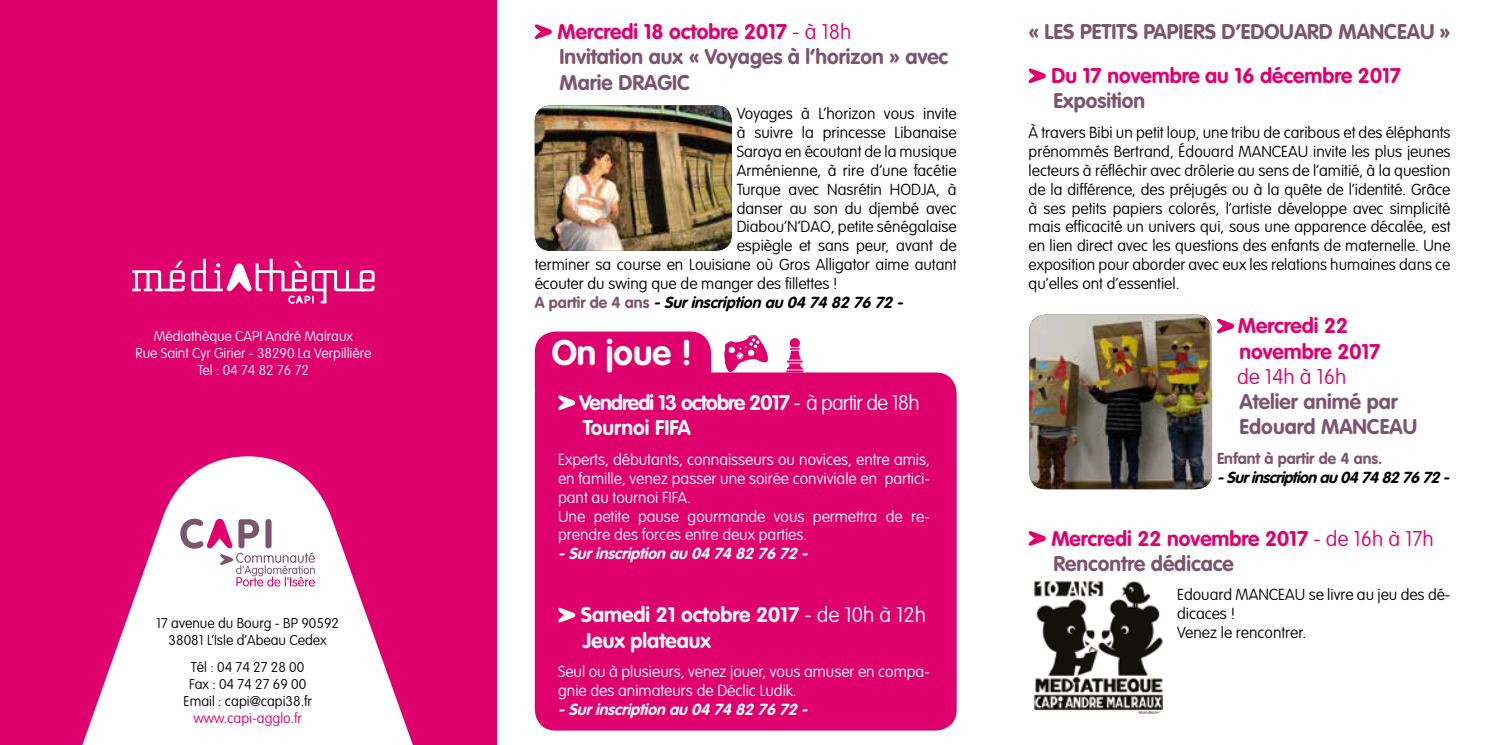
<style>
.page{position:relative;width:1489px;height:745px;background:#fff}
.page>*{position:absolute;margin:0;border:0;box-sizing:border-box;transform-origin:0 0}
.t1{font:700 35px "VAG Rounded";color:#fff}
.t2{font:700 21px/25.2px "VAG Rounded";color:#7d546e}
.t3{font:700 21px/25.2px "VAG Rounded";color:#e0006d}
.t4{font:700 21px/25.2px "VAG Rounded";letter-spacing:-.04em;color:#fff}
.t5{font:700 21px/25.2px "VAG Rounded";color:#fff}
.t6{font:100 21px "VAG Rounded";color:#e0006d}
.t7{font:100 15.75px/18.9px "VAG Rounded";color:#000;text-align:justify}
.t8{font:100 15.75px/18.9px "VAG Rounded";color:#fff}
.t9{font:italic 700 15.75px "VAG Rounded";color:#000}
.t10{font:italic 700 15.75px "VAG Rounded";color:#fff}
.t11{font:700 15.75px "VAG Rounded";color:#7d546e}
.t12{font:100 14px/16.8px "VAG Rounded";color:#000;text-align:center}
.t13{font:100 14px/16.8px "VAG Rounded";color:#fff;text-align:center}
.t14{font:100 14px "VAG Rounded";color:#e0006d}
.s1{color:#e0006d}
.s2{font-weight:100;color:#e0006d}
.s3{font-style:normal;color:#7d546e}
.s4{font-weight:100}
.s5{color:#7d546e}
</style>
<div class="page">
<svg style="left:1028px;top:68px;width:17px;height:15px"></svg>
<svg style="left:1217px;top:318px;width:16px;height:15px"></svg>
<svg style="left:1028px;top:531px;width:17px;height:14px"></svg>
<div style="left:0;top:0;width:496px;height:744px;background:#e0006d"></div>
<svg style="left:82px;top:456px;width:331px;height:288px;fill:#fff"></svg>
<svg style="left:180px;top:518px;width:135px;height:68px;background:#e9d4df"></svg>
<svg style="left:191px;top:258px;width:183px;height:45px"></svg>
<svg style="left:132px;top:261px;width:53px;height:30px"></svg>
<div style="left:535px;top:372px;width:421px;height:358px;background:#e0006d;border-radius:21px"></div>
<div style="left:535px;top:331px;width:176px;height:77px;background:#e0006d;border-radius:21px"></div>
<svg style="left:535px;top:24px;width:17px;height:15px"></svg>
<img style="left:535px;top:105px;width:196px;height:146px">
<svg style="left:558px;top:395px;width:17px;height:15px"></svg>
<svg style="left:558px;top:607px;width:17px;height:15px"></svg>
<svg style="left:786px;top:338px;width:17px;height:34px"></svg>
<svg style="left:724px;top:335px;width:44px;height:37px"></svg>
<img style="left:1033px;top:581px;width:130px;height:133px">
<img style="left:1029px;top:314px;width:182px;height:175px">
<p class="t13" style="left:135px;top:328px;width:237px">Médiathèque CAPI André Malraux<br>Rue Saint Cyr Girier - 38290 La Verpillière<br>Tel : 04 74 82 76 72</p>
<p class="t12" style="left:156px;top:614px;width:184px">17 avenue du Bourg - BP 90592<br>38081 L’Isle d’Abeau Cedex</p>
<p class="t12" style="left:183px;top:658px;width:130px">Tél : 04 74 27 28 00<br>Fax : 04 74 27 69 00<br>Email : capi@capi38.fr</p>
<p class="t14" style="left:193px;top:709px;width:110px">www.capi-agglo.fr</p>
<h2 class="t2" style="left:557px;top:19px;width:392px"><span class="s1">Mercredi 18 octobre 2017</span> <span class="s2">- à 18h<br></span>Invitation aux « Voyages à l’horizon » avec<br>Marie DRAGIC</h2>
<p class="t7" style="left:736px;top:104px;width:221px">Voyages à L’horizon vous invite</p>
<p class="t7" style="left:736px;top:123px;width:221px">à suivre la princesse Libanaise</p>
<p class="t7" style="left:736px;top:142px;width:221px">Saraya en écoutant de la musique</p>
<p class="t7" style="left:736px;top:160px;width:221px">Arménienne, à rire d’une facétie</p>
<p class="t7" style="left:736px;top:179px;width:221px">Turque avec Nasrétin HODJA, à</p>
<p class="t7" style="left:736px;top:198px;width:221px">danser au son du djembé avec</p>
<p class="t7" style="left:736px;top:217px;width:221px">Diabou’N’DAO, petite sénégalaise</p>
<p class="t7" style="left:736px;top:236px;width:221px">espiègle et sans peur, avant de</p>
<p class="t7" style="left:535px;top:255px;width:423px">terminer sa course en Louisiane où Gros Alligator aime autant</p>
<p class="t7" style="left:535px;top:274px;width:304px">écouter du swing que de manger des fillettes !</p>
<p class="t9" style="left:535px;top:293px;width:373px"><span class="s3">A p a r t i r d e 4 a n s</span> -Surinscription au 04 74 82 76 72 -</p>
<h1 class="t1" style="left:551px;top:332px;width:142px">On joue !</h1>
<h2 class="t4" style="left:579px;top:389px;width:342px">Vendredi 13 octobre 2017 <span class="s4">- à partir de 18h<br></span>Tournoi FIFA</h2>
<p class="t8" style="left:558px;top:449px;width:373px">Experts, débutants, connaisseurs ou novices, entre amis, en famille, venez passer une soirée conviviale en partici&shy;pant au tournoi FIFA.<br>Une petite pause gourmande vous permettra de re&shy;prendre des forces entre deux parties.</p>
<p class="t10" style="left:558px;top:544px;width:255px">-Surinscription au 04 74 82 76 72 -</p>
<h2 class="t5" style="left:581px;top:602px;width:346px">Samedi 21 octobre 2017 <span class="s4">- de 10h à 12h<br></span>Jeux plateaux</h2>
<p class="t8" style="left:558px;top:661px;width:373px">Seul ou à plusieurs, venez jouer, vous amuser en compa&shy;gnie des animateurs de Déclic Ludik.</p>
<p class="t10" style="left:558px;top:699px;width:255px">-Surinscription au 04 74 82 76 72 -</p>
<h2 class="t2" style="left:1028px;top:19px;width:423px">« LES PETITS PAPIERS D’EDOUARD MANCEAU »</h2>
<h2 class="t3" style="left:1051px;top:63px;width:351px">Du 17 novembre au 16 décembre 2017</h2>
<h2 class="t2" style="left:1053px;top:88px;width:93px">Exposition</h2>
<p class="t7" style="left:1028px;top:123px;width:423px">À travers Bibi un petit loup, une tribu de caribous et des éléphants prénommés Bertrand, Édouard MANCEAU invite les plus jeunes lecteurs à réfléchir avec drôlerie au sens de l’amitié, à la question de la différence, des préjugés ou à la quête de l’identité. Grâce à ses petits papiers colorés, l’artiste développe avec simplicité mais efficacité un univers qui, sous une apparence décalée, est en lien direct avec les questions des enfants de maternelle. Une exposition pour aborder avec eux les relations humaines dans ce qu’elles ont d’essentiel.</p>
<h2 class="t3" style="left:1237px;top:313px;width:144px">Mercredi 22 novembre 2017</h2>
<h2 class="t6" style="left:1237px;top:364px;width:111px">de 14h à 16h</h2>
<h2 class="t2" style="left:1239px;top:388px;width:179px">Atelier animé par<br>Edouard MANCEAU</h2>
<p class="t11" style="left:1216px;top:448px;width:167px">Enfant à partir de 4 ans.</p>
<p class="t9" style="left:1216px;top:467px;width:238px">-Surinscriptionau0474827672-</p>
<h2 class="t3" style="left:1051px;top:525px;width:384px">Mercredi 22 novembre 2017 <span class="s4">- de 16h à 17h<br></span><span class="s5">Rencontre dédicace</span></h2>
<p class="t7" style="left:1176px;top:585px;width:275px;text-align:left">Edouard MANCEAU se livre au jeu des dé&shy;dicaces !<br>Venez le rencontrer.</p>
</div>
